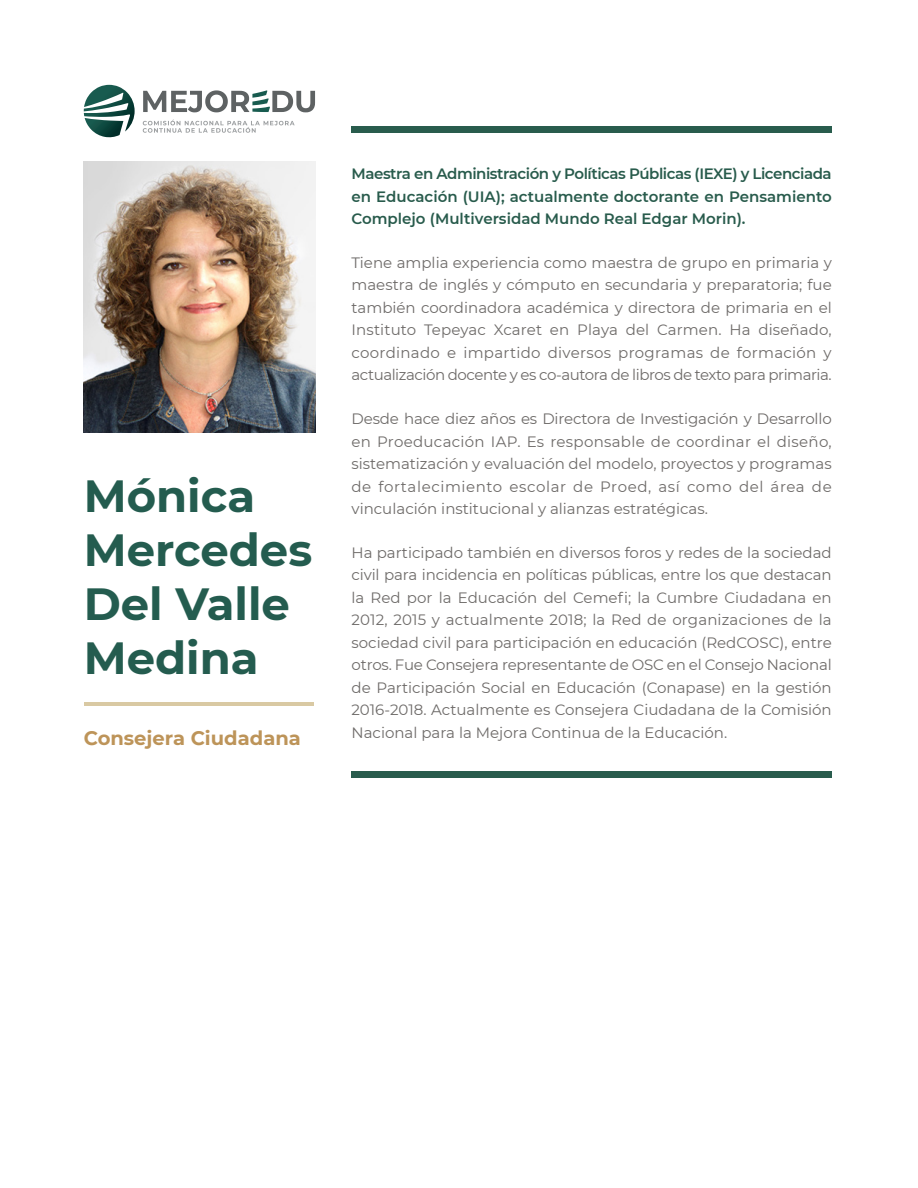
<style>
.page{position:relative;width:918px;height:1188px;background:#fff}
.page>*{position:absolute;margin:0;border:0;box-sizing:border-box;transform-origin:0 0}
.nombre{font:700 45px/54px "Montserrat";color:#245c4f}
.cargo{font:700 19.5px "Montserrat";color:#bd9459}
.texto{font:15px/22.5px "Montserrat";color:#6e6b69;text-align:justify}
.primer_párrafo{font:600 15px/22.5px "Montserrat";color:#285b4c;text-align:justify}
</style>
<div class="page">
<svg style="left:84px;top:85px;width:51px;height:53px"></svg>
<svg style="left:143px;top:90px;width:172px;height:22px"></svg>
<svg style="left:143px;top:120px;width:152px;height:13px"></svg>
<div style="left:352px;top:126px;width:480px;height:7px;background:#295c4d"></div>
<div style="left:352px;top:772px;width:480px;height:6px;background:#295c4d"></div>
<hr style="left:85px;top:702px;width:229px;height:4px;background:#d9c9a3">
<img style="left:84px;top:162px;width:231px;height:270px">
<p class="nombre" style="left:84px;top:466px;width:230px">Mónica<br>Mercedes<br>Del Valle<br>Medina</p>
<p class="cargo" style="left:84px;top:724px;width:219px">Consejera Ciudadana</p>
<p class="primer_párrafo" style="left:352px;top:162px;width:482px">Maestra en Administración y Políticas Públicas (IEXE) y Licenciada en Educación (UIA); actualmente doctorante en Pensamiento Complejo (Multiversidad Mundo Real Edgar Morin).</p>
<p class="texto" style="left:352px;top:251px;width:482px">Tiene amplia experiencia como maestra de grupo en primaria y maestra de inglés y cómputo en secundaria y preparatoria; fue también coordinadora académica y directora de primaria en el Instituto Tepeyac Xcaret en Playa del Carmen. Ha diseñado, coordinado e impartido diversos programas de formación y actualización docente y es co-autora de libros de texto para primaria.</p>
<p class="texto" style="left:352px;top:407px;width:482px">Desde hace diez años es Directora de Investigación y Desarrollo en Proeducación IAP. Es responsable de coordinar el diseño, sistematización y evaluación del modelo, proyectos y programas de fortalecimiento escolar de Proed, así como del área de vinculación institucional y alianzas estratégicas.</p>
<p class="texto" style="left:352px;top:541px;width:482px">Ha participado también en diversos foros y redes de la sociedad civil para incidencia en políticas públicas, entre los que destacan la Red por la Educación del Cemefi; la Cumbre Ciudadana en 2012, 2015 y actualmente 2018; la Red de organizaciones de la sociedad civil para participación en educación (RedCOSC), entre otros. Fue Consejera representante de OSC en el Consejo Nacional de Participación Social en Educación (Conapase) en la gestión 2016-2018. Actualmente es Consejera Ciudadana de la Comisión Nacional para la Mejora Continua de la Educación.</p>
</div>
